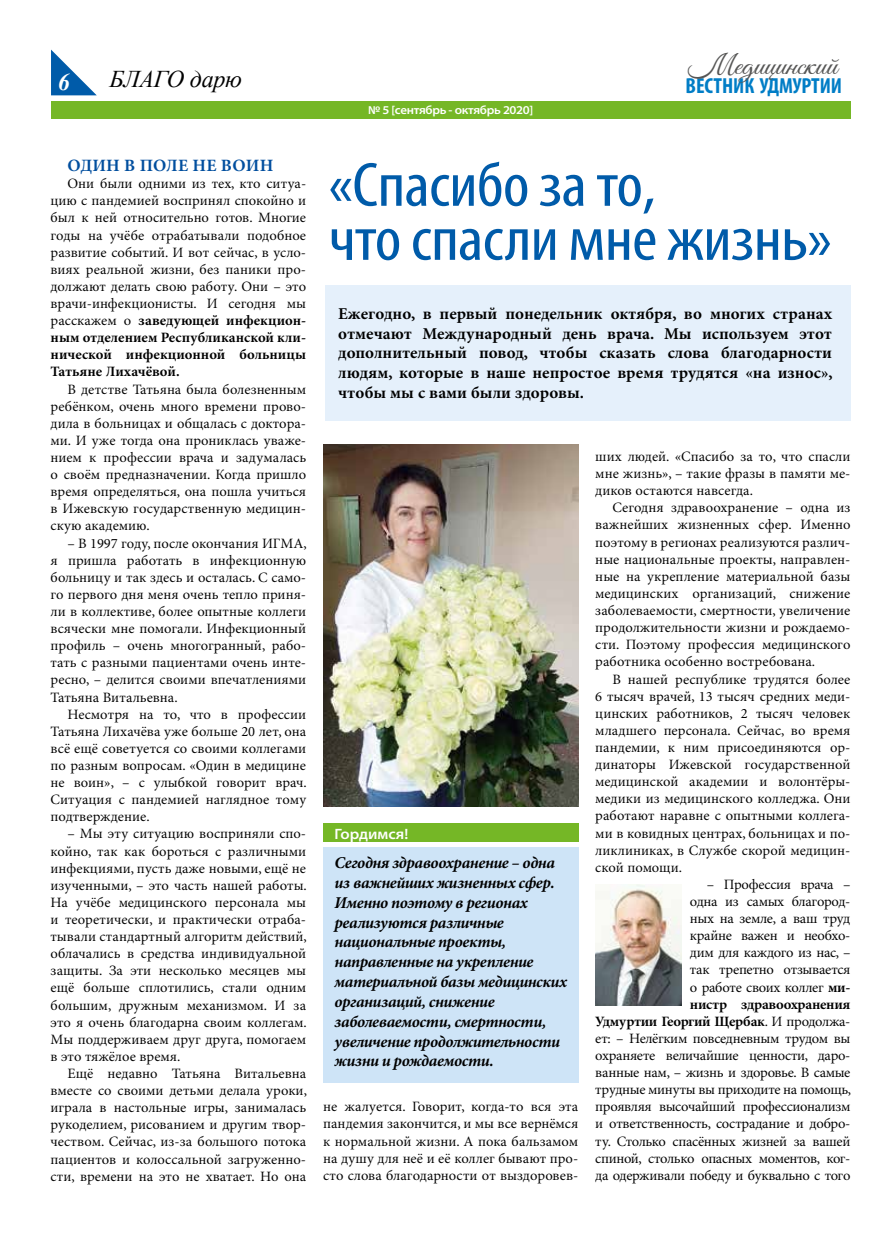
<style>
.page{position:relative;width:893px;height:1234px;background:#fff}
.page>*{position:absolute;margin:0;border:0;box-sizing:border-box;transform-origin:0 0}
.t1{font:condensed 63px/54px "Myriad Pro";letter-spacing:-.01em;color:#005ba9;scale:1.1 1}
.t2{font:27.9px "Good Vibes Pro";color:#565655;scale:1.1 1}
.t3{font:italic 24px "Times New Roman";letter-spacing:-.01em;color:#000}
.t4{font:italic 700 24px "Times New Roman";color:#fff}
.t5{font:700 condensed 21.9px "Myriad Pro";letter-spacing:-.005em;color:#007dc6}
.t6{font:700 17.25px "Minion Pro";letter-spacing:.01em;color:#004e9e}
.t7{font:italic 700 16.5px/19.8px "Minion Pro";letter-spacing:-.025em;color:#000}
.t8{font:700 16.5px/19.8px "Minion Pro";color:#000;text-align:justify}
.t9{font:600 semi-expanded 15px "Myriad Pro";color:#fff}
.t10{font:14.25px/17.1px "Minion Pro";letter-spacing:-.01em;color:#000;text-align:justify}
.t11{font:600 semi-expanded 12px "Myriad Pro";letter-spacing:-.025em;color:#fff}
.s1{font-weight:700}
</style>
<div class="page">
<svg style="left:51px;top:50px;width:46px;height:45px"></svg>
<div style="left:51px;top:101px;width:799px;height:17px;background:#75b726"></div>
<div style="left:323px;top:847px;width:255px;height:235px;background:#cee4f7"></div>
<div style="left:323px;top:823px;width:255px;height:19px;background:#75b726"></div>
<img style="left:323px;top:444px;width:255px;height:362px">
<div style="left:325px;top:285px;width:525px;height:136px;background:#e5f0fb"></div>
<img style="left:595px;top:884px;width:86px;height:121px">
<h3 class="t4" style="left:58px;top:65px;width:13px">6</h3>
<h3 class="t3" style="left:109px;top:62px;width:134px">БЛАГО дарю</h3>
<p class="t11" style="left:368px;top:103px;width:167px">№ 5 [сентябрь - октябрь 2020]</p>
<h2 class="t2" style="left:688px;top:48px;width:137px">Медицинский</h2>
<h3 class="t5" style="left:686px;top:74px;width:158px">ВЕСТНИК УДМУРТИИ</h3>
<p class="t6" style="left:68px;top:155px;width:207px">ОДИН В ПОЛЕ НЕ ВОИН</p>
<p class="t10" style="left:51px;top:175px;width:257px;text-indent:17px">Они были одними из тех, кто ситуа&shy;цию с пандемией воспринял спокойно и был к ней относительно готов. Многие годы на учёбе отрабатывали подобное развитие событий. И вот сейчас, в усло&shy;виях реальной жизни, без паники про&shy;должают делать свою работу. Они – это врачи-инфекционисты. И сегодня мы расскажем о <span class="s1">заведующей инфекцион&shy;ным отделением Республиканской кли&shy;нической инфекционной больницы Татьяне Лихачёвой.</span></p>
<p class="t10" style="left:51px;top:381px;width:257px;text-indent:17px">В детстве Татьяна была болезненным ребёнком, очень много времени прово&shy;дила в больницах и общалась с доктора&shy;ми. И уже тогда она прониклась уваже&shy;нием к профессии врача и задумалась о своём предназначении. Когда пришло время определяться, она пошла учиться в Ижевскую государственную медицин&shy;скую академию.</p>
<p class="t10" style="left:51px;top:534px;width:258px;text-indent:17px">– В 1997 году, после окончания ИГМА, я пришла работать в инфекционную больницу и так здесь и осталась. С само&shy;го первого дня меня очень тепло приня&shy;ли в коллективе, более опытные коллеги всячески мне помогали. Инфекционный профиль – очень многогранный, рабо&shy;тать с разными пациентами очень инте&shy;ресно, – делится своими впечатлениями Татьяна Витальевна.</p>
<p class="t10" style="left:51px;top:705px;width:258px;text-indent:17px">Несмотря на то, что в профессии Татьяна Лихачёва уже больше 20 лет, она всё ещё советуется со своими коллегами по разным вопросам. «Один в медицине не воин», – с улыбкой говорит врач.<br>Ситуация с пандемией наглядное тому подтверждение.</p>
<p class="t10" style="left:51px;top:825px;width:258px;text-indent:17px">– Мы эту ситуацию восприняли спо&shy;койно, так как бороться с различными инфекциями, пусть даже новыми, ещё не изученными, – это часть нашей работы.<br>На учёбе медицинского персонала мы и теоретически, и практически отраба&shy;тывали стандартный алгоритм действий, облачались в средства индивидуальной защиты. За эти несколько месяцев мы ещё больше сплотились, стали одним большим, дружным механизмом. И за это я очень благодарна своим коллегам.<br>Мы поддерживаем друг друга, помогаем в это тяжёлое время.</p>
<p class="t10" style="left:51px;top:1065px;width:258px;text-indent:17px">Ещё недавно Татьяна Витальевна вместе со своими детьми делала уроки, играла в настольные игры, занималась рукоделием, рисованием и другим твор&shy;чеством. Сейчас, из-за большого потока пациентов и колоссальной загруженно&shy;сти, времени на это не хватает. Но она</p>
<h1 class="t1" style="left:328px;top:159px;width:459px">«Спасибо за то,<br>что спасли мне жизнь»</h1>
<p class="t8" style="left:338px;top:304px;width:496px">Ежегодно, в первый понедельник октября, во многих странах отмечают Международный день врача. Мы используем этот дополнительный повод, чтобы сказать слова благодарности людям, которые в наше непростое время трудятся «на износ», чтобы мы с вами были здоровы.</p>
<p class="t9" style="left:334px;top:825px;width:75px">Гордимся!</p>
<p class="t7" style="left:334px;top:852px;width:234px">Сегодня здравоохранение – одна из важнейших жизненных сфер.<br>Именно поэтому в регионах реализуются различные национальные проекты, направленные на укрепление материальной базы медицинских организаций, снижение заболеваемости, смертности, увеличение продолжительности жизни и рождаемости.</p>
<p class="t10" style="left:323px;top:1098px;width:257px">не жалуется. Говорит, когда-то вся эта пандемия закончится, и мы все вернёмся к нормальной жизни. А пока бальзамом на душу для неё и её коллег бывают про&shy;сто слова благодарности от выздоровев-</p>
<p class="t10" style="left:595px;top:448px;width:257px">ших людей. «Спасибо за то, что спасли мне жизнь», – такие фразы в памяти ме&shy;диков остаются навсегда.</p>
<p class="t10" style="left:595px;top:499px;width:257px;text-indent:17px">Сегодня здравоохранение – одна из важнейших жизненных сфер. Именно поэтому в регионах реализуются различ&shy;ные национальные проекты, направлен&shy;ные на укрепление материальной базы медицинских организаций, снижение заболеваемости, смертности, увеличение продолжительности жизни и рождаемо&shy;сти. Поэтому профессия медицинского работника особенно востребована.</p>
<p class="t10" style="left:595px;top:670px;width:257px;text-indent:17px">В нашей республике трудятся более 6 тысяч врачей, 13 тысяч средних меди&shy;цинских работников, 2 тысяч человек младшего персонала. Сейчас, во время пандемии, к ним присоединяются ор&shy;динаторы Ижевской государственной медицинской академии и волонтёры&shy;медики из медицинского колледжа. Они работают наравне с опытными коллега&shy;ми в ковидных центрах, больницах и по&shy;ликлиниках, в Службе скорой медицин&shy;ской помощи.</p>
<p class="t10" style="left:595px;top:875px;width:257px;text-align:right">– Профессия врача –<br>одна из самых благород-<br>ных на земле, а ваш труд<br>крайне важен и необхо-<br>дим для каждого из нас, –<br>так трепетно отзывается<br>о работе своих коллег <span class="s1">ми-<br>нистр здравоохранения<br>Удмуртии Георгий Щербак</span>. И продолжа&shy;ет: – Нелёгким повседневным трудом вы охраняете величайшие ценности, даро&shy;ванные нам, – жизнь и здоровье. В самые трудные минуты вы приходите на помощь, проявляя высочайший профессионализм и ответственность, сострадание и добро&shy;ту. Столько спасённых жизней за вашей спиной, столько опасных моментов, ког&shy;да одерживали победу и буквально с того</p>
</div>
